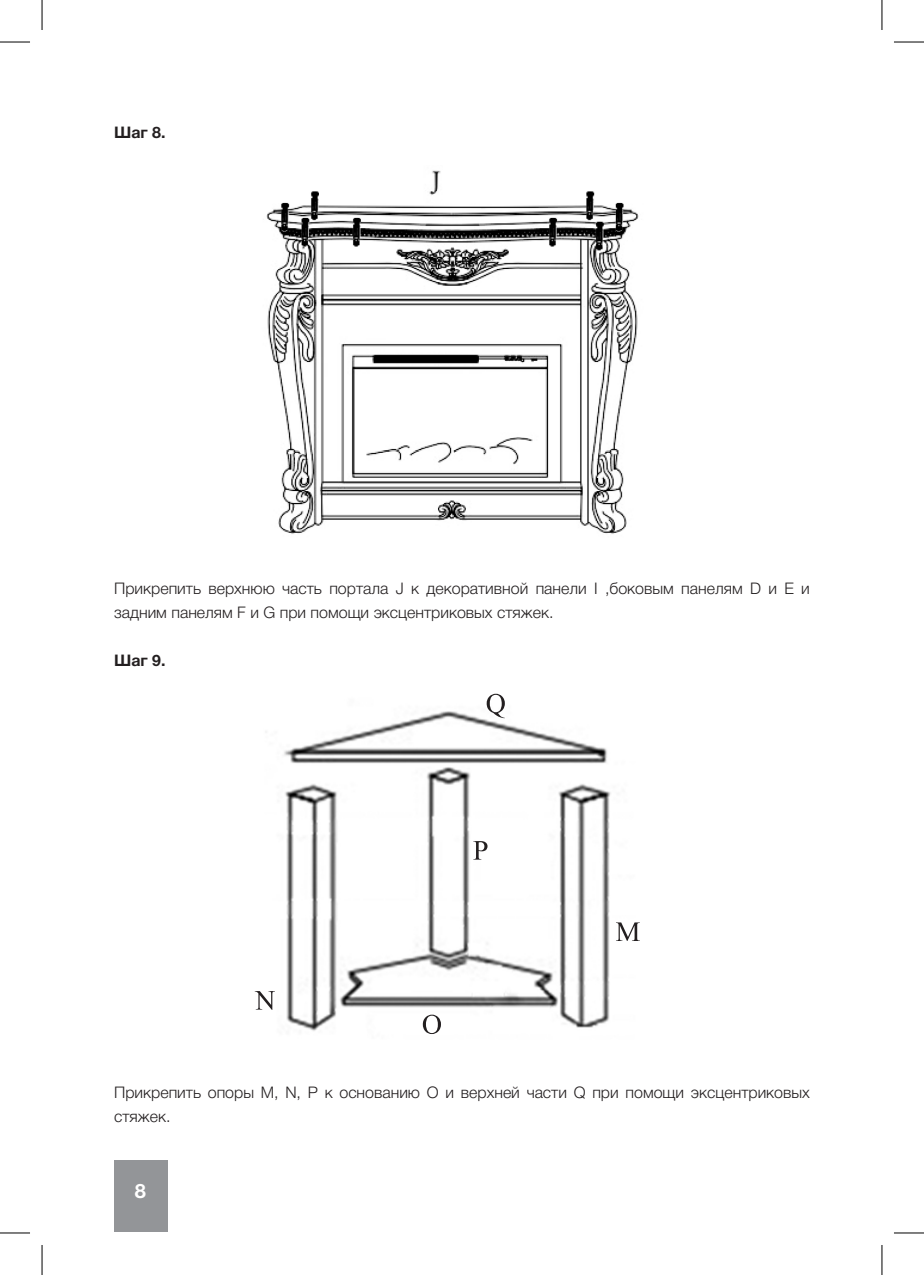
<style>
.page{position:relative;width:924px;height:1275px;background:#fff}
.page>*{position:absolute;margin:0;border:0;box-sizing:border-box;transform-origin:0 0}
.t1{font:700 20px "Helvetica Neue LTCYR";color:#fff}
.t2{font:300 16px/24px "Helvetica Neue LTCYR";color:#231f20}
.t3{font:700 16px "Helvetica Neue LTCYR";color:#231f20}
</style>
<div class="page">
<div style="left:114px;top:1161px;width:53px;height:71px;background:#939598"></div>
<img style="left:266px;top:170px;width:373px;height:364px">
<img style="left:284px;top:699px;width:327px;height:332px">
<svg style="left:616px;top:922px;width:23px;height:19px"></svg>
<svg style="left:473px;top:841px;width:14px;height:18px"></svg>
<svg style="left:422px;top:1014px;width:19px;height:20px"></svg>
<svg style="left:486px;top:694px;width:18px;height:24px"></svg>
<svg style="left:255px;top:991px;width:20px;height:19px"></svg>
<hr style="left:0;top:42px;width:30px;height:1px;background:#000">
<hr style="left:893px;top:42px;width:30px;height:1px;background:#000">
<hr style="left:0;top:1232px;width:30px;height:1px;background:#000">
<hr style="left:893px;top:1232px;width:30px;height:1px;background:#000">
<hr style="left:42px;top:0;width:1px;height:30px;background:#000">
<hr style="left:42px;top:1245px;width:1px;height:30px;background:#000">
<hr style="left:881px;top:0;width:1px;height:30px;background:#000">
<hr style="left:881px;top:1245px;width:1px;height:30px;background:#000">
<p class="t3" style="left:114px;top:123px;width:53px">Шаг 8.</p>
<p class="t2" style="left:114px;top:576px;width:697px">Прикрепить верхнюю часть портала J к декоративной панели I ,боковым панелям D и Е и задним панелям F и G при помощи эксцентриковых стяжек.</p>
<p class="t3" style="left:114px;top:651px;width:53px">Шаг 9.</p>
<p class="t2" style="left:114px;top:1080px;width:697px">Прикрепить опоры M, N, P к основанию O и верхней части Q при помощи эксцентриковых стяжек.</p>
<p class="t1" style="left:135px;top:1179px;width:13px">8</p>
</div>
